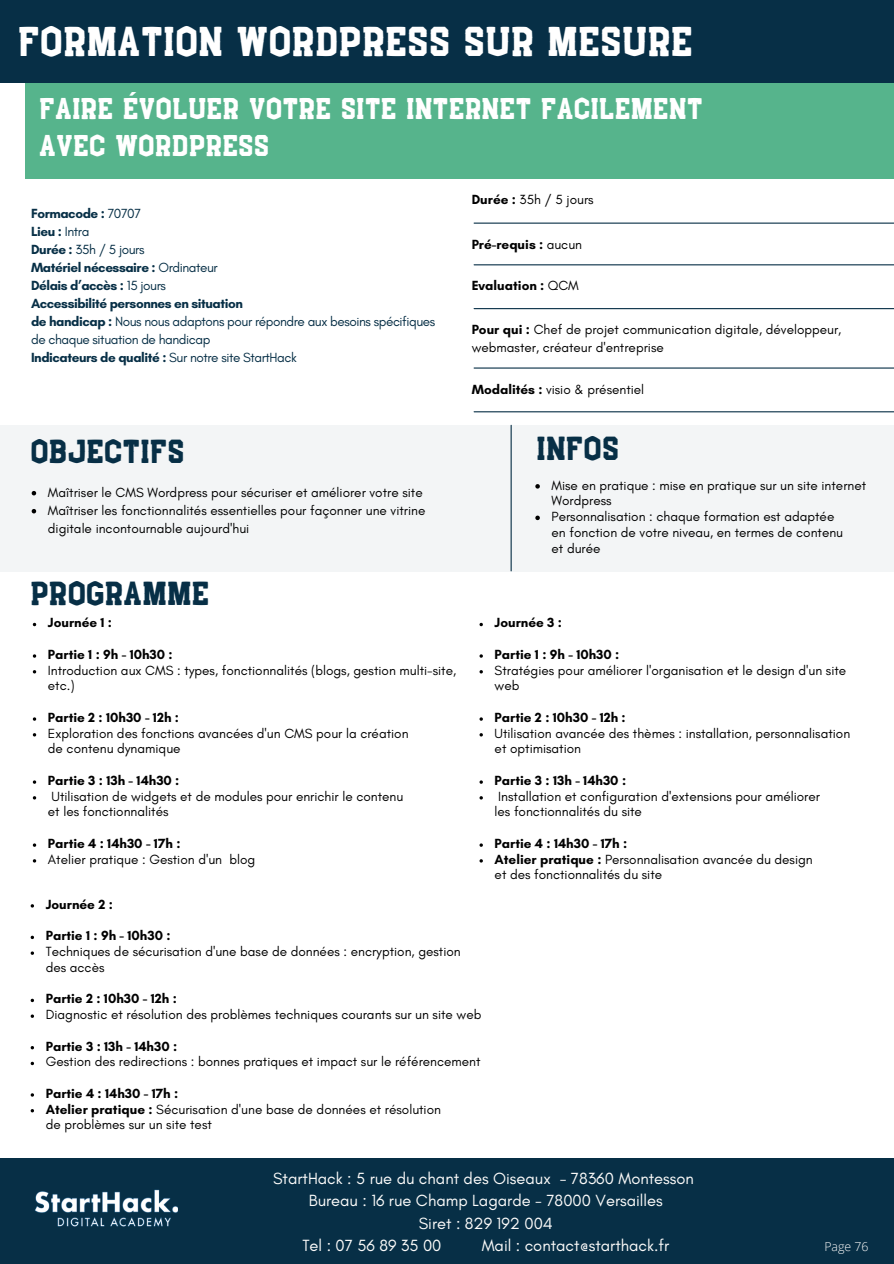
<style>
.page{position:relative;width:894px;height:1264px;background:#fff}
.page>*{position:absolute;margin:0;border:0;box-sizing:border-box;transform-origin:0 0}
.t1{font:37.5px "Boxing";letter-spacing:.05em;color:#fff}
.t2{font:30px "Boxing";letter-spacing:.05em;color:#072f46}
.t3{font:27px/37.2px "Boxing";letter-spacing:.05em;color:#fff}
.t4{font:16.5px "Glacial Indifference";color:#fcfbfa}
.t5{font:13.5px/15.8px "Glacial Indifference";color:#000}
.t6{font:700 13.5px "Glacial Indifference";color:#000}
.t7{font:700 13.5px "Glacial Indifference";letter-spacing:-.03em;color:#072f46}
.t8{font:13.5px/18px "Glacial Indifference";letter-spacing:-.03em;color:#072f46}
.t9{font:300 12.3px "Open Sans";color:#fcfbfa}
.s1{font-weight:400}
.s2{font-weight:700}
</style>
<div class="page">
<div style="left:0;top:425px;width:893px;height:146px;background:#f3f5f6"></div>
<div style="left:25px;top:72px;width:868px;height:107px;background:#56b48c"></div>
<div style="left:0;top:0;width:893px;height:83px;background:#072f46"></div>
<hr style="left:474px;top:411px;width:419px;height:1px;background:#072f46">
<svg style="left:32px;top:491px;width:4px;height:4px"></svg>
<svg style="left:32px;top:509px;width:4px;height:4px"></svg>
<svg style="left:535px;top:484px;width:4px;height:4px"></svg>
<svg style="left:535px;top:515px;width:4px;height:5px"></svg>
<hr style="left:510px;top:425px;width:1px;height:146px;background:#072f46">
<hr style="left:474px;top:222px;width:419px;height:2px;background:#072f46">
<hr style="left:474px;top:264px;width:419px;height:1px;background:#072f46">
<hr style="left:474px;top:308px;width:419px;height:1px;background:#072f46">
<hr style="left:474px;top:367px;width:419px;height:1px;background:#072f46">
<div style="left:0;top:1158px;width:893px;height:105px;background:#072f46"></div>
<img style="left:34px;top:1189px;width:144px;height:38px">
<p class="t1" style="left:19px;top:27px;width:674px">FORMATION WORDPRESS SUR MESURE</p>
<p class="t3" style="left:40px;top:93px;width:663px">FAIRE ÉVOLUER VOTRE SITE INTERNET FACILEMENT<br>AVEC WORDPRESS</p>
<p class="t7" style="left:31px;top:205px;width:111px">Formacode : <span class="s1">70707</span></p>
<p class="t7" style="left:31px;top:223px;width:60px">Lieu : <span class="s1">Intra</span></p>
<p class="t8" style="left:31px;top:240px;width:115px"><span class="s2">Durée :</span> 35h / 5 jours</p>
<p class="t7" style="left:31px;top:259px;width:188px">Matériel nécessaire : <span class="s1">Ordinateur</span></p>
<p class="t7" style="left:31px;top:277px;width:136px">Délais d’accès : <span class="s1">15 jours</span></p>
<p class="t7" style="left:31px;top:295px;width:213px">Accessibilité personnes en situation</p>
<p class="t8" style="left:31px;top:312px;width:405px"><span class="s2">de handicap :</span> Nous nous adaptons pour répondre aux besoins spécifiques de chaque situation de handicap</p>
<h2 class="t7" style="left:31px;top:349px;width:267px">Indicateurs de qualité : <span class="s1">Sur notre site StartHack</span></h2>
<p class="t2" style="left:31px;top:439px;width:154px">OBJECTIFS</p>
<h1 class="t5" style="left:48px;top:484px;width:376px">Maîtriser le CMS Wordpress pour sécuriser et améliorer votre site</h1>
<h3 class="t5" style="left:48px;top:501px;width:379px;line-height:18px">Maîtriser les fonctionnalités essentielles pour façonner une vitrine digitale incontournable aujourd'hui</h3>
<p class="t2" style="left:31px;top:581px;width:179px">PROGRAMME</p>
<p class="t5" style="left:471px;top:192px;width:123px"><span class="s2">Durée :</span> 35h / 5 jours</p>
<p class="t6" style="left:471px;top:236px;width:112px">Pré-requis : <span class="s1">aucun</span></p>
<h2 class="t6" style="left:471px;top:277px;width:109px">Evaluation : <span class="s1">QCM</span></h2>
<p class="t5" style="left:471px;top:321px;width:371px"><span class="s2">Pour qui :</span> Chef de projet communication digitale, développeur,</p>
<h3 class="t5" style="left:471px;top:339px;width:193px">webmaster, créateur d'entreprise</h3>
<p class="t5" style="left:471px;top:381px;width:174px"><span class="s2">Modalités :</span> visio &amp; présentiel</p>
<p class="t2" style="left:537px;top:437px;width:83px">INFOS</p>
<p class="t5" style="left:551px;top:477px;width:316px">Mise en pratique : mise en pratique sur un site internet<br>Wordpress</p>
<p class="t5" style="left:551px;top:508px;width:293px">Personnalisation : chaque formation est adaptée en fonction de votre niveau, en termes de contenu et durée</p>
<p class="t6" style="left:48px;top:614px;width:66px">Journée 1 :</p>
<p class="t6" style="left:48px;top:646px;width:126px">Partie 1 : 9h - 10h30 :</p>
<p class="t5" style="left:48px;top:662px;width:409px">Introduction aux CMS : types, fonctionnalités (blogs, gestion multi-site, etc.)</p>
<p class="t6" style="left:48px;top:709px;width:132px">Partie 2 : 10h30 - 12h :</p>
<p class="t5" style="left:48px;top:725px;width:362px">Exploration des fonctions avancées d'un CMS pour la création de contenu dynamique</p>
<p class="t6" style="left:48px;top:772px;width:133px">Partie 3 : 13h - 14h30 :</p>
<p class="t5" style="left:48px;top:788px;width:357px">Utilisation de widgets et de modules pour enrichir le contenu et les fonctionnalités</p>
<p class="t6" style="left:48px;top:835px;width:134px">Partie 4 : 14h30 - 17h :</p>
<p class="t5" style="left:48px;top:851px;width:209px">Atelier pratique : Gestion d'un blog</p>
<p class="t6" style="left:46px;top:895px;width:69px">Journée 2 :</p>
<p class="t6" style="left:46px;top:927px;width:126px">Partie 1 : 9h - 10h30 :</p>
<p class="t5" style="left:46px;top:943px;width:416px">Techniques de sécurisation d'une base de données : encryption, gestion des accès</p>
<p class="t6" style="left:46px;top:990px;width:132px">Partie 2 : 10h30 - 12h :</p>
<p class="t5" style="left:46px;top:1006px;width:437px">Diagnostic et résolution des problèmes techniques courants sur un site web</p>
<p class="t6" style="left:46px;top:1037px;width:133px">Partie 3 : 13h - 14h30 :</p>
<p class="t5" style="left:46px;top:1053px;width:436px">Gestion des redirections : bonnes pratiques et impact sur le référencement</p>
<p class="t6" style="left:46px;top:1084px;width:134px">Partie 4 : 14h30 - 17h :</p>
<p class="t5" style="left:46px;top:1100px;width:396px"><span class="s2">Atelier pratique :</span> Sécurisation d'une base de données et résolution de problèmes sur un site test</p>
<p class="t6" style="left:494px;top:614px;width:69px">Journée 3 :</p>
<p class="t6" style="left:494px;top:646px;width:126px">Partie 1 : 9h - 10h30 :</p>
<p class="t5" style="left:494px;top:662px;width:353px">Stratégies pour améliorer l'organisation et le design d'un site web</p>
<p class="t6" style="left:494px;top:709px;width:132px">Partie 2 : 10h30 - 12h :</p>
<p class="t5" style="left:494px;top:725px;width:357px">Utilisation avancée des thèmes : installation, personnalisation et optimisation</p>
<p class="t6" style="left:494px;top:772px;width:133px">Partie 3 : 13h - 14h30 :</p>
<p class="t5" style="left:494px;top:788px;width:327px">Installation et configuration d'extensions pour améliorer les fonctionnalités du site</p>
<p class="t6" style="left:494px;top:835px;width:134px">Partie 4 : 14h30 - 17h :</p>
<p class="t5" style="left:494px;top:851px;width:319px"><span class="s2">Atelier pratique :</span> Personnalisation avancée du design et des fonctionnalités du site</p>
<p class="t4" style="left:273px;top:1167px;width:422px">StartHack : 5 rue du chant des Oiseaux - 78360 Montesson</p>
<p class="t4" style="left:309px;top:1190px;width:355px">Bureau : 16 rue Champ Lagarde - 78000 Versailles</p>
<p class="t4" style="left:418px;top:1212px;width:136px">Siret : 829 192 004</p>
<p class="t4" style="left:302px;top:1235px;width:141px">Tel : 07 56 89 35 00</p>
<p class="t4" style="left:481px;top:1235px;width:189px">Mail : contact@starthack.fr</p>
<p class="t9" style="left:861px;top:1238px;width:9px">6</p>
<h4 class="t9" style="left:824px;top:1238px;width:46px">Page 34</h4>
<p class="t9" style="left:854px;top:1238px;width:16px">23</p>
<p class="t9" style="left:854px;top:1238px;width:16px">12</p>
<p class="t9" style="left:854px;top:1238px;width:16px">75</p>
<p class="t9" style="left:861px;top:1238px;width:9px">1</p>
</div>
